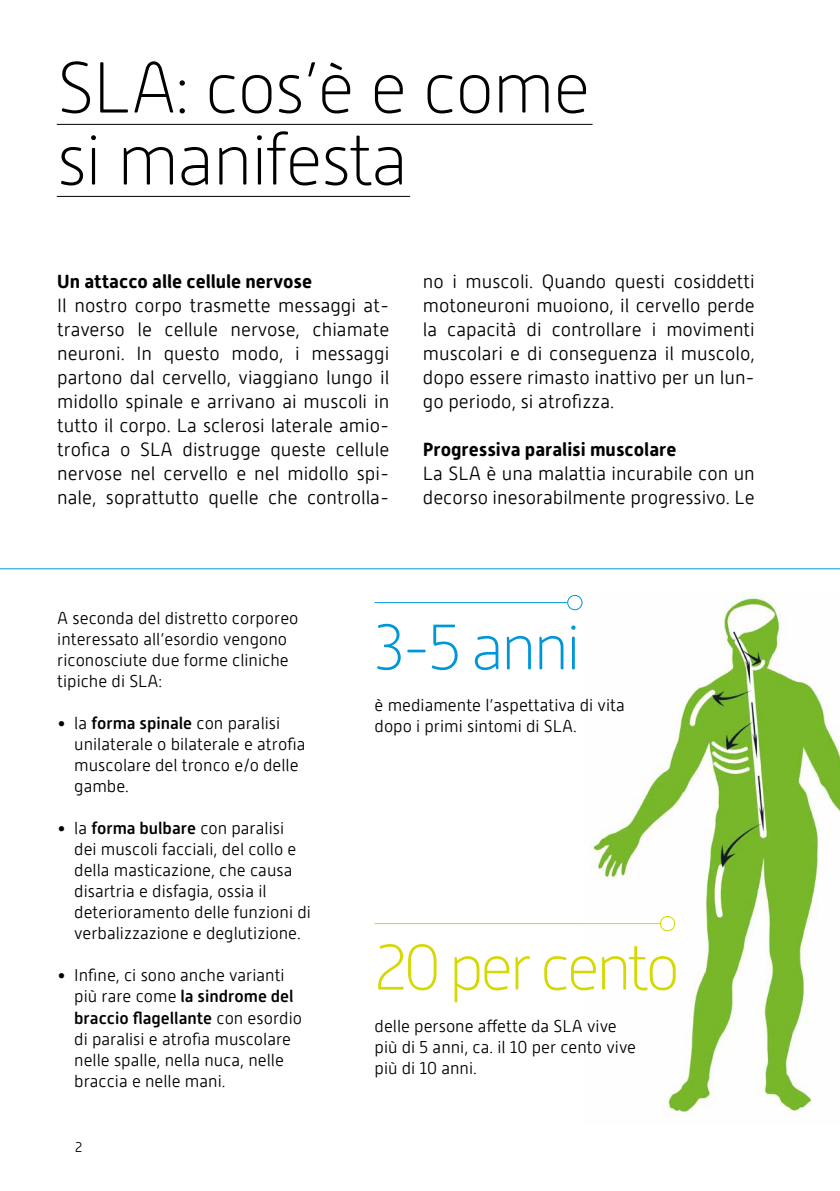
<style>
.page{position:relative;width:840px;height:1191px;background:#fff}
.page>*{position:absolute;margin:0;border:0;box-sizing:border-box;transform-origin:0 0}
.t1{font:100 72px/72px "Alwyn New Rounded";letter-spacing:-.025em;color:#000}
.t2{font:100 64px "Alwyn New Rounded";letter-spacing:-.06em;color:#d5d900}
.t3{font:100 64px "Alwyn New Rounded";color:#0097d8}
.t4{font:300 19px/24px "Alwyn New Rounded W00";color:#000;text-align:justify}
.t5{font:700 19px "Alwyn New Rounded";color:#000}
.t6{font:300 17px/21px "Alwyn New Rounded W00";color:#000}
.t7{font:500 17px/21px "Alwyn New Rounded";color:#000}
.t8{font:300 14px "Alwyn New Rounded W00";color:#000}
.s1{font-family:"Alwyn New Rounded";font-weight:500}
.s2{font-family:"Alwyn New Rounded W00";font-weight:300}
</style>
<div class="page">
<img style="left:582px;top:592px;width:257px;height:525px">
<hr style="left:57px;top:124px;width:535px;height:1px;background:#000">
<hr style="left:57px;top:196px;width:353px;height:1px;background:#000">
<hr style="left:374px;top:923px;width:285px;height:1px;background:#d5d900">
<div style="left:659px;top:916px;width:15px;height:15px;border:1px solid #d5d900;border-radius:50%"></div>
<hr style="left:374px;top:602px;width:193px;height:1px;background:#0097d8">
<div style="left:567px;top:595px;width:15px;height:15px;border:1px solid #0097d8;border-radius:50%"></div>
<hr style="left:0;top:568px;width:839px;height:1px;background:#0097d8">
<h1 class="t1" style="left:57px;top:52px;width:535px">SLA: cos’è e come si manifesta</h1>
<p class="t5" style="left:57px;top:270px;width:256px">Un attacco alle cellule nervose</p>
<p class="t4" style="left:57px;top:294px;width:333px">Il nostro corpo trasmette messaggi at&shy;traverso le cellule nervose, chiamate neuroni. In questo modo, i messaggi partono dal cervello, viaggiano lungo il midollo spinale e arrivano ai muscoli in tutto il corpo. La sclerosi laterale amio&shy;trofica o SLA distrugge queste cellule nervose nel cervello e nel midollo spi&shy;nale, soprattutto quelle che controlla-</p>
<p class="t4" style="left:422px;top:270px;width:333px">no i muscoli. Quando questi cosiddetti motoneuroni muoiono, il cervello perde la capacità di controllare i movimenti muscolari e di conseguenza il muscolo, dopo essere rimasto inattivo per un lun&shy;go periodo, si atrofizza.</p>
<p class="t5" style="left:422px;top:438px;width:255px">Progressiva paralisi muscolare</p>
<p class="t4" style="left:422px;top:461px;width:333px">La SLA è una malattia incurabile con un decorso inesorabilmente progressivo. Le</p>
<p class="t6" style="left:57px;top:608px;width:243px">A seconda del distretto corporeo interessato all’esordio vengono riconosciute due forme cliniche tipiche di SLA:</p>
<p class="t6" style="left:74px;top:713px;width:232px;text-indent:-17px">• la <span class="s1">forma spinale</span> con paralisi unilaterale o bilaterale e atrofia muscolare del tronco e/o delle gambe.</p>
<p class="t6" style="left:74px;top:818px;width:238px;text-indent:-17px">• la <span class="s1">forma bulbare</span> con paralisi<br>dei muscoli facciali, del collo e della masticazione, che causa disartria e disfagia, ossia il deterioramento delle funzioni di verbalizzazione e deglutizione.</p>
<p class="t6" style="left:57px;top:965px;width:229px">• Infine, ci sono anche varianti</p>
<p class="t7" style="left:74px;top:986px;width:229px"><span class="s2">più rare come</span> la sindrome del braccio flagellante <span class="s2">con esordio</span></p>
<p class="t6" style="left:74px;top:1028px;width:218px">di paralisi e atrofia muscolare nelle spalle, nella nuca, nelle braccia e nelle mani.</p>
<p class="t8" style="left:75px;top:1139px;width:9px">2</p>
<h2 class="t3" style="left:374px;top:612px;width:208px">3-5 anni</h2>
<p class="t6" style="left:374px;top:695px;width:251px">è mediamente l’aspettativa di vita dopo i primi sintomi di SLA.</p>
<h2 class="t2" style="left:374px;top:932px;width:307px">20 per cento</h2>
<p class="t6" style="left:374px;top:1015px;width:263px">delle persone affette da SLA vive più di 5 anni, ca. il 10 per cento vive più di 10 anni.</p>
</div>
